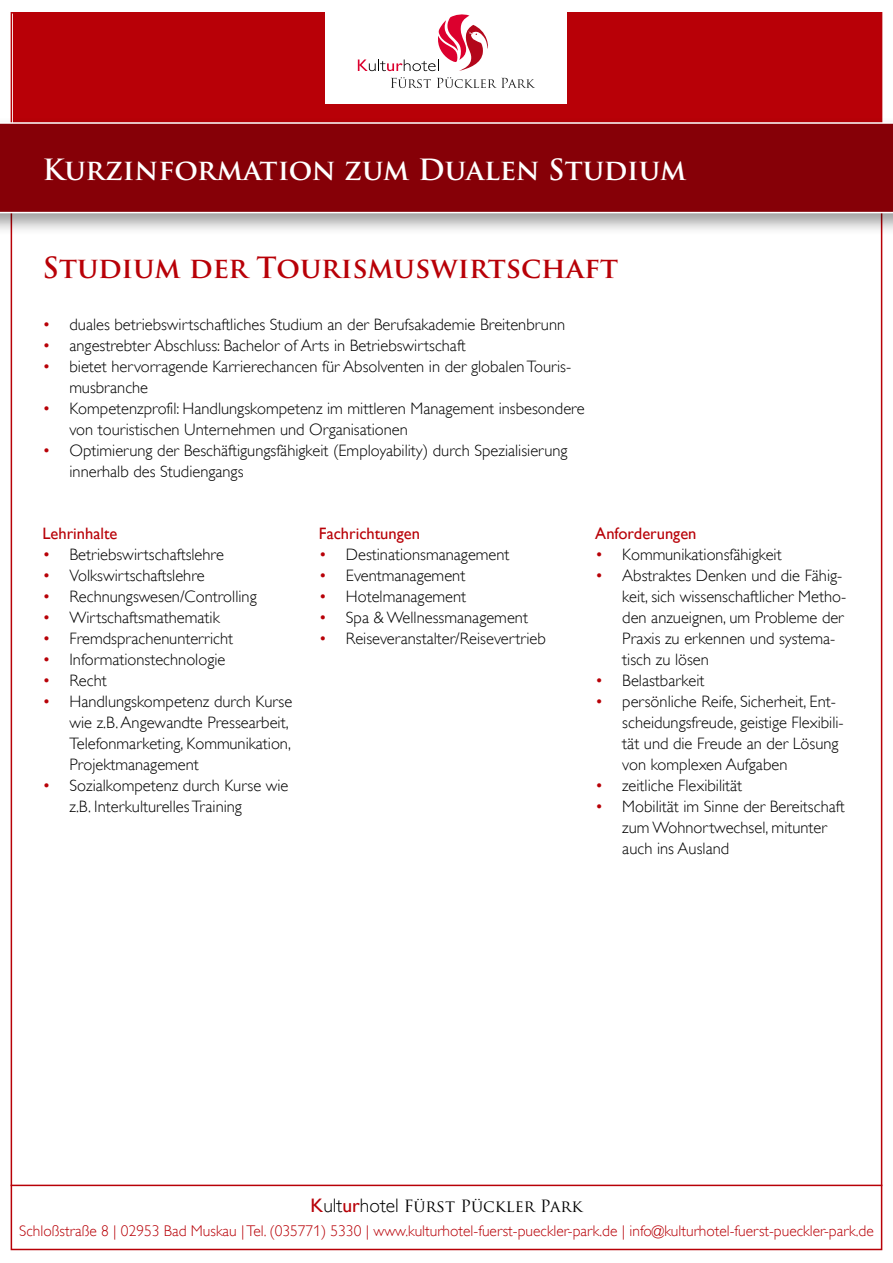
<style>
.page{position:relative;width:893px;height:1263px;background:#fff}
.page>*{position:absolute;margin:0;border:0;box-sizing:border-box;transform-origin:0 0}
.t1{font:700 28.5px "Trajan Pro";color:#fff}
.t2{font:700 28.5px "Trajan Pro";color:#b80007}
.t3{font:300 16.5px/21px "Gill Alt One";color:#000}
.t4{font:16.5px "Gill Alt One";color:#b80007}
.t5{font:16.5px "Trajan Pro";color:#000}
.t6{font:300 15.45px "Gill Alt One";color:#b80007}
.s1{color:#b80007}
.s2{font-family:"Gill Alt One";font-size:19.5px;color:#b80007}
.s3{font-family:"Gill Alt One";font-weight:300;font-size:19.5px}
</style>
<div class="page">
<div style="left:13px;top:13px;width:867px;height:160px;background:#b80007"></div>
<div style="left:326px;top:0;width:241px;height:104px;background:#fff"></div>
<img style="left:391px;top:77px;width:117px;height:11px">
<svg style="left:358px;top:14px;width:130px;height:57px"></svg>
<div style="left:0;top:116px;width:893px;height:119px;background:#000;opacity:.4"></div>
<div style="left:0;top:122px;width:893px;height:91px;background:#860007"></div>
<hr style="left:11px;top:1184px;width:871px;height:2px;background:#b80007">
<h1 class="t1" style="left:43px;top:152px;width:645px">Kurzinformation zum Dualen Studium</h1>
<h1 class="t2" style="left:43px;top:250px;width:577px">Studium der Tourismuswirtschaft</h1>
<p class="t3" style="left:43px;top:314px;width:524px"><span class="s1">•</span> duales betriebswirtschaftliches Studium an der Berufsakademie Breitenbrunn</p>
<p class="t3" style="left:43px;top:335px;width:425px"><span class="s1">•</span> angestrebter Abschluss: Bachelor of Arts in Betriebswirtschaft</p>
<p class="t3" style="left:70px;top:356px;width:503px;text-indent:-27px"><span class="s1">•</span> bietet hervorragende Karrierechancen für Absolventen in der globalen Touris&shy;musbranche</p>
<p class="t3" style="left:70px;top:398px;width:517px;text-indent:-27px"><span class="s1">•</span> Kompetenzprofil: Handlungskompetenz im mittleren Management insbesondere von touristischen Unternehmen und Organisationen</p>
<p class="t3" style="left:70px;top:440px;width:500px;text-indent:-27px"><span class="s1">•</span> Optimierung der Beschäftigungsfähigkeit (Employability) durch Spezialisierung innerhalb des Studiengangs</p>
<p class="t4" style="left:43px;top:523px;width:76px">Lehrinhalte</p>
<p class="t3" style="left:43px;top:543px;width:183px"><span class="s1">•</span> Betriebswirtschaftslehre</p>
<p class="t3" style="left:43px;top:564px;width:164px"><span class="s1">•</span> Volkswirtschaftslehre</p>
<p class="t3" style="left:43px;top:585px;width:216px"><span class="s1">•</span> Rechnungswesen/Controlling</p>
<p class="t3" style="left:43px;top:606px;width:179px"><span class="s1">•</span> Wirtschaftsmathematik</p>
<p class="t3" style="left:43px;top:627px;width:192px"><span class="s1">•</span> Fremdsprachenunterricht</p>
<p class="t3" style="left:43px;top:648px;width:184px"><span class="s1">•</span> Informationstechnologie</p>
<p class="t3" style="left:43px;top:669px;width:66px"><span class="s1">•</span> Recht</p>
<p class="t3" style="left:70px;top:690px;width:224px;text-indent:-27px"><span class="s1">•</span> Handlungskompetenz durch Kurse wie z.B. Angewandte Pressearbeit,<br>Telefonmarketing, Kommunikation,<br>Projektmanagement</p>
<p class="t3" style="left:70px;top:774px;width:220px;text-indent:-27px"><span class="s1">•</span> Sozialkompetenz durch Kurse wie z.B. Interkulturelles Training</p>
<p class="t4" style="left:319px;top:523px;width:103px">Fachrichtungen</p>
<p class="t3" style="left:319px;top:543px;width:192px"><span class="s1">•</span> Destinationsmanagement</p>
<p class="t3" style="left:319px;top:564px;width:148px"><span class="s1">•</span> Eventmanagement</p>
<p class="t3" style="left:319px;top:585px;width:149px"><span class="s1">•</span> Hotelmanagement</p>
<p class="t3" style="left:319px;top:606px;width:211px"><span class="s1">•</span> Spa &amp; Wellnessmanagement</p>
<p class="t3" style="left:319px;top:627px;width:228px"><span class="s1">•</span> Reiseveranstalter/Reisevertrieb</p>
<p class="t4" style="left:595px;top:523px;width:103px">Anforderungen</p>
<p class="t3" style="left:595px;top:543px;width:188px"><span class="s1">•</span> Kommunikationsfähigkeit</p>
<p class="t3" style="left:622px;top:564px;width:225px;text-indent:-27px"><span class="s1">•</span> Abstraktes Denken und die Fähig&shy;keit, sich wissenschaftlicher Metho&shy;den anzueignen, um Probleme der<br>Praxis zu erkennen und systema&shy;tisch zu lösen</p>
<p class="t3" style="left:595px;top:669px;width:111px"><span class="s1">•</span> Belastbarkeit</p>
<p class="t3" style="left:622px;top:690px;width:223px;text-indent:-27px"><span class="s1">•</span> persönliche Reife, Sicherheit, Ent&shy;scheidungsfreude, geistige Flexibili&shy;tät und die Freude an der Lösung von komplexen Aufgaben</p>
<p class="t3" style="left:595px;top:774px;width:148px"><span class="s1">•</span> zeitliche Flexibilität</p>
<p class="t3" style="left:622px;top:795px;width:224px;text-indent:-27px"><span class="s1">•</span> Mobilität im Sinne der Bereitschaft zum Wohnortwechsel, mitunter auch ins Ausland</p>
<p class="t5" style="left:311px;top:1196px;width:273px"><span class="s2">K</span><span class="s3">ult</span><span class="s2">ur</span><span class="s3">hotel</span> Fürst Pückler Park</p>
<p class="t6" style="left:19px;top:1222px;width:856px">Schloßstraße 8 | 02953 Bad Muskau | Tel. (035771) 5330 | www.kulturhotel-fuerst-pueckler-park.de | info@kulturhotel-fuerst-pueckler-park.de</p>
</div>
